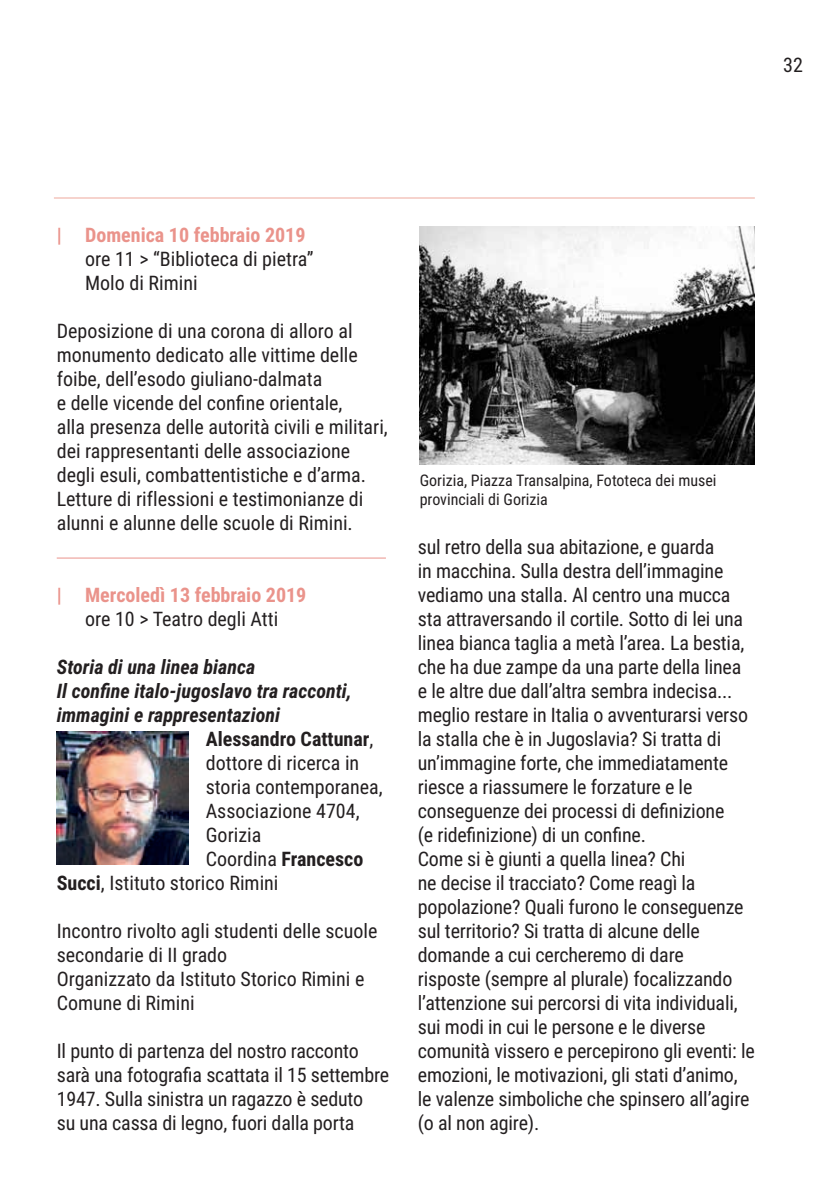
<style>
.page{position:relative;width:840px;height:1191px;background:#fff}
.page>*{position:absolute;margin:0;border:0;box-sizing:border-box;transform-origin:0 0}
.t1{font:20px/24px "Roboto Condensed";letter-spacing:-.01em;color:#231f20}
.t2{font:italic 700 20px "Roboto Condensed";color:#231f20}
.t3{font:700 20px "Roboto Condensed";color:#ea938b}
.t4{font:700 20px "Roboto Condensed";color:#231f20}
.t5{font:16px/19.2px "Roboto Condensed";color:#231f20}
.s1{font-weight:400}
.s2{font-weight:700}
</style>
<div class="page">
<hr style="left:54px;top:197px;width:700px;height:1px;background:#efa89d">
<img style="left:57px;top:731px;width:132px;height:134px">
<img style="left:419px;top:227px;width:335px;height:237px">
<hr style="left:57px;top:557px;width:329px;height:1px;background:#ea938b">
<p class="t1" style="left:782px;top:52px;width:21px">32</p>
<p class="t3" style="left:57px;top:221px;width:250px">| Domenica 10 febbraio 2019</p>
<p class="t1" style="left:85px;top:246px;width:230px">ore 11 &gt; “Biblioteca di pietra”<br>Molo di Rimini</p>
<p class="t1" style="left:57px;top:318px;width:332px">Deposizione di una corona di alloro al monumento dedicato alle vittime delle foibe, dell’esodo giuliano-dalmata<br>e delle vicende del confine orientale,<br>alla presenza delle autorità civili e militari, dei rappresentanti delle associazione degli esuli, combattentistiche e d’arma.<br>Letture di riflessioni e testimonianze di alunni e alunne delle scuole di Rimini.</p>
<p class="t3" style="left:57px;top:581px;width:251px">| Mercoledì 13 febbraio 2019</p>
<p class="t1" style="left:85px;top:606px;width:195px">ore 10 &gt; Teatro degli Atti</p>
<p class="t2" style="left:57px;top:653px;width:200px">Storia di una linea bianca</p>
<p class="t2" style="left:57px;top:677px;width:296px">Il confine italo-jugoslavo tra racconti,</p>
<p class="t2" style="left:57px;top:701px;width:225px">immagini e rappresentazioni</p>
<p class="t4" style="left:206px;top:725px;width:169px">Alessandro Cattunar<span class="s1">,</span></p>
<p class="t1" style="left:206px;top:750px;width:155px">dottore di ricerca in</p>
<p class="t1" style="left:206px;top:774px;width:178px">storia contemporanea,</p>
<p class="t1" style="left:206px;top:798px;width:155px">Associazione 4704,</p>
<p class="t1" style="left:206px;top:822px;width:57px">Gorizia</p>
<p class="t4" style="left:206px;top:845px;width:159px"><span class="s1">Coordina</span> Francesco</p>
<p class="t1" style="left:57px;top:870px;width:223px"><span class="s2">Succi</span>, Istituto storico Rimini</p>
<p class="t1" style="left:57px;top:918px;width:322px">Incontro rivolto agli studenti delle scuole secondarie di II grado<br>Organizzato da Istituto Storico Rimini e<br>Comune di Rimini</p>
<p class="t1" style="left:57px;top:1038px;width:334px">Il punto di partenza del nostro racconto sarà una fotografia scattata il 15 settembre 1947. Sulla sinistra un ragazzo è seduto<br>su una cassa di legno, fuori dalla porta</p>
<p class="t5" style="left:419px;top:470px;width:298px">Gorizia, Piazza Transalpina, Fototeca dei musei provinciali di Gorizia</p>
<p class="t1" style="left:417px;top:534px;width:338px">sul retro della sua abitazione, e guarda<br>in macchina. Sulla destra dell’immagine vediamo una stalla. Al centro una mucca sta attraversando il cortile. Sotto di lei una linea bianca taglia a metà l’area. La bestia, che ha due zampe da una parte della linea e le altre due dall’altra sembra indecisa... meglio restare in Italia o avventurarsi verso la stalla che è in Jugoslavia? Si tratta di un’immagine forte, che immediatamente riesce a riassumere le forzature e le conseguenze dei processi di definizione<br>(e ridefinizione) di un confine.<br>Come si è giunti a quella linea? Chi<br>ne decise il tracciato? Come reagì la popolazione? Quali furono le conseguenze sul territorio? Si tratta di alcune delle domande a cui cercheremo di dare<br>risposte (sempre al plurale) focalizzando l’attenzione sui percorsi di vita individuali, sui modi in cui le persone e le diverse comunità vissero e percepirono gli eventi: le emozioni, le motivazioni, gli stati d’animo, le valenze simboliche che spinsero all’agire (o al non agire).</p>
</div>
